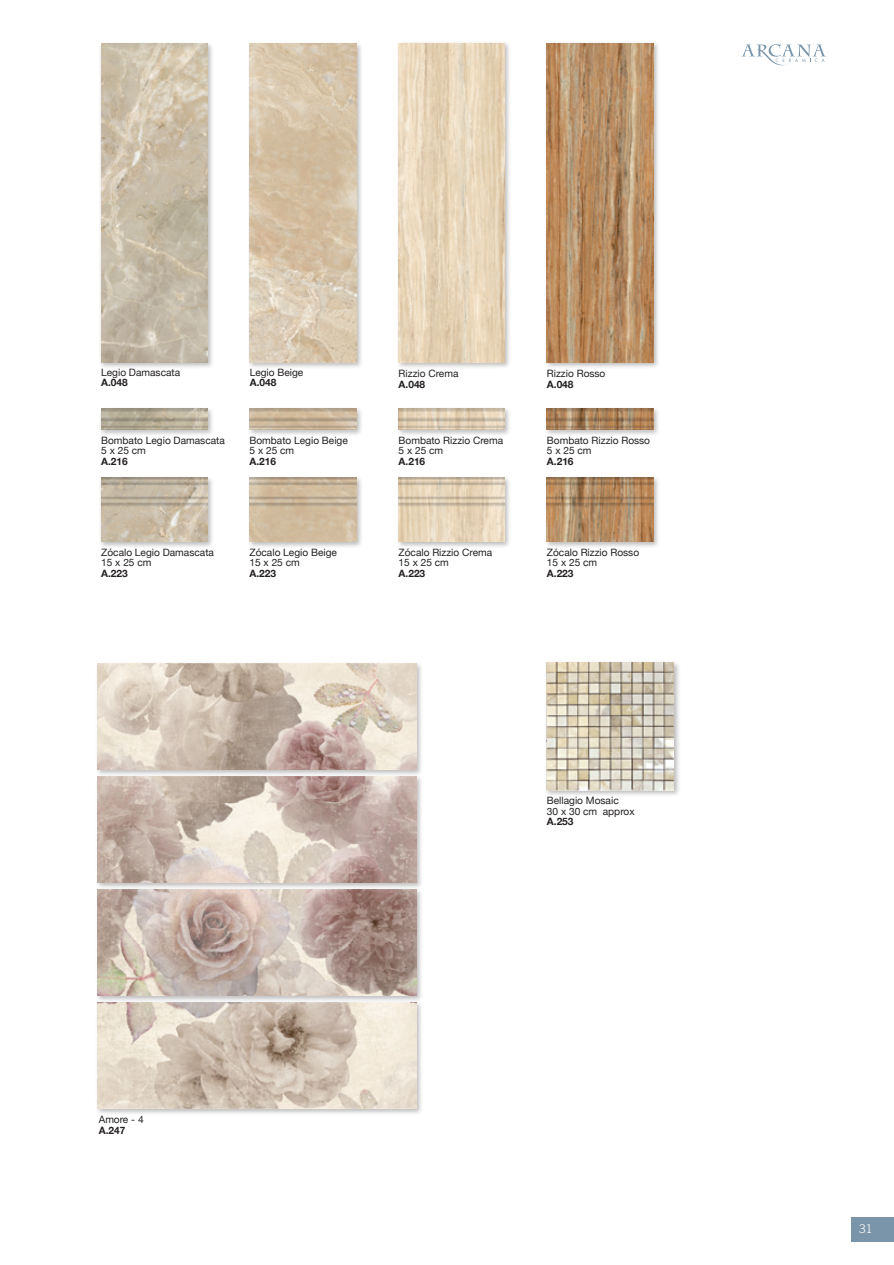
<style>
.page{position:relative;width:894px;height:1265px;background:#fff}
.page>*{position:absolute;margin:0;border:0;box-sizing:border-box;transform-origin:0 0}
.t1{font:300 12px "Trade Gothic";color:#fff}
.t2{font:10.2px/10.5px "Helvetica Neue";color:#231f20}
.t3{font:700 10.2px "Helvetica Neue";color:#231f20}
</style>
<div class="page">
<div style="left:396px;top:41px;width:116px;height:327px;background:#231f20;opacity:.3"></div>
<img style="left:399px;top:43px;width:106px;height:319px">
<div style="left:544px;top:41px;width:116px;height:327px;background:#231f20;opacity:.3"></div>
<img style="left:547px;top:43px;width:106px;height:319px">
<div style="left:396px;top:406px;width:116px;height:29px;background:#231f20;opacity:.3"></div>
<svg style="left:399px;top:408px;width:106px;height:21px;background:#d7c7ae"></svg>
<div style="left:544px;top:406px;width:116px;height:29px;background:#231f20;opacity:.3"></div>
<svg style="left:547px;top:408px;width:106px;height:21px;background:#a6805b"></svg>
<div style="left:396px;top:475px;width:116px;height:73px;background:#231f20;opacity:.3"></div>
<svg style="left:399px;top:477px;width:106px;height:64px;background:#e0cfb5"></svg>
<div style="left:544px;top:475px;width:116px;height:73px;background:#231f20;opacity:.3"></div>
<svg style="left:547px;top:477px;width:106px;height:64px;background:#b18a63"></svg>
<div style="left:99px;top:41px;width:115px;height:327px;background:#231f20;opacity:.3"></div>
<img style="left:101px;top:43px;width:106px;height:319px">
<div style="left:247px;top:41px;width:116px;height:327px;background:#231f20;opacity:.3"></div>
<img style="left:250px;top:43px;width:106px;height:319px">
<div style="left:99px;top:406px;width:115px;height:29px;background:#231f20;opacity:.3"></div>
<svg style="left:101px;top:408px;width:106px;height:21px;background:#b2a995"></svg>
<div style="left:247px;top:406px;width:116px;height:29px;background:#231f20;opacity:.3"></div>
<svg style="left:250px;top:408px;width:106px;height:21px;background:#c4b196"></svg>
<div style="left:99px;top:475px;width:115px;height:73px;background:#231f20;opacity:.3"></div>
<svg style="left:101px;top:477px;width:106px;height:64px;background:#c4b7a3"></svg>
<div style="left:247px;top:475px;width:116px;height:73px;background:#231f20;opacity:.3"></div>
<svg style="left:250px;top:477px;width:106px;height:64px;background:#cbb79b"></svg>
<div style="left:95px;top:661px;width:329px;height:115px;background:#231f20;opacity:.3"></div>
<img style="left:98px;top:663px;width:319px;height:106px">
<div style="left:95px;top:773px;width:329px;height:116px;background:#231f20;opacity:.3"></div>
<img style="left:98px;top:776px;width:319px;height:106px">
<div style="left:95px;top:886px;width:329px;height:116px;background:#231f20;opacity:.3"></div>
<img style="left:98px;top:889px;width:319px;height:106px">
<div style="left:95px;top:999px;width:329px;height:116px;background:#231f20;opacity:.3"></div>
<img style="left:98px;top:1002px;width:319px;height:106px">
<div style="left:544px;top:660px;width:136px;height:136px;background:#231f20;opacity:.3"></div>
<img style="left:546px;top:662px;width:128px;height:128px">
<svg style="left:741px;top:43px;width:85px;height:23px"></svg>
<div style="left:851px;top:1216px;width:43px;height:25px;background:#7a95a9"></div>
<p class="t2" style="left:101px;top:366px;width:80px">Legio Damascata</p>
<p class="t3" style="left:101px;top:376px;width:28px">A.048</p>
<p class="t2" style="left:250px;top:366px;width:55px">Legio Beige</p>
<p class="t3" style="left:250px;top:376px;width:28px">A.048</p>
<p class="t2" style="left:399px;top:368px;width:61px">Rizzio Crema</p>
<p class="t3" style="left:399px;top:377px;width:28px">A.048</p>
<p class="t2" style="left:547px;top:368px;width:60px">Rizzio Rosso</p>
<p class="t3" style="left:547px;top:377px;width:28px">A.048</p>
<p class="t2" style="left:101px;top:434px;width:125px">Bombato Legio Damascata<br>5 x 25 cm</p>
<p class="t3" style="left:101px;top:455px;width:28px">A.216</p>
<p class="t2" style="left:249px;top:435px;width:100px">Bombato Legio Beige<br>5 x 25 cm</p>
<p class="t3" style="left:249px;top:455px;width:28px">A.216</p>
<p class="t2" style="left:399px;top:434px;width:106px">Bombato Rizzio Crema<br>5 x 25 cm</p>
<p class="t3" style="left:399px;top:454px;width:28px">A.216</p>
<p class="t2" style="left:547px;top:434px;width:105px">Bombato Rizzio Rosso<br>5 x 25 cm</p>
<p class="t3" style="left:547px;top:454px;width:28px">A.216</p>
<p class="t2" style="left:101px;top:546px;width:114px">Zócalo Legio Damascata<br>15 x 25 cm</p>
<p class="t3" style="left:101px;top:566px;width:28px">A.223</p>
<p class="t2" style="left:249px;top:546px;width:89px">Zócalo Legio Beige<br>15 x 25 cm</p>
<p class="t3" style="left:249px;top:566px;width:28px">A.223</p>
<p class="t2" style="left:399px;top:546px;width:95px">Zócalo Rizzio Crema<br>15 x 25 cm</p>
<p class="t3" style="left:399px;top:566px;width:28px">A.223</p>
<p class="t2" style="left:547px;top:546px;width:94px">Zócalo Rizzio Rosso<br>15 x 25 cm</p>
<p class="t3" style="left:547px;top:566px;width:28px">A.223</p>
<p class="t2" style="left:547px;top:795px;width:89px">Bellagio Mosaic<br>30 x 30 cm approx</p>
<p class="t3" style="left:547px;top:815px;width:28px">A.253</p>
<p class="t2" style="left:99px;top:1113px;width:46px">Amore - 4</p>
<p class="t3" style="left:99px;top:1123px;width:28px">A.247</p>
<p class="t1" style="left:859px;top:1220px;width:15px">31</p>
</div>
